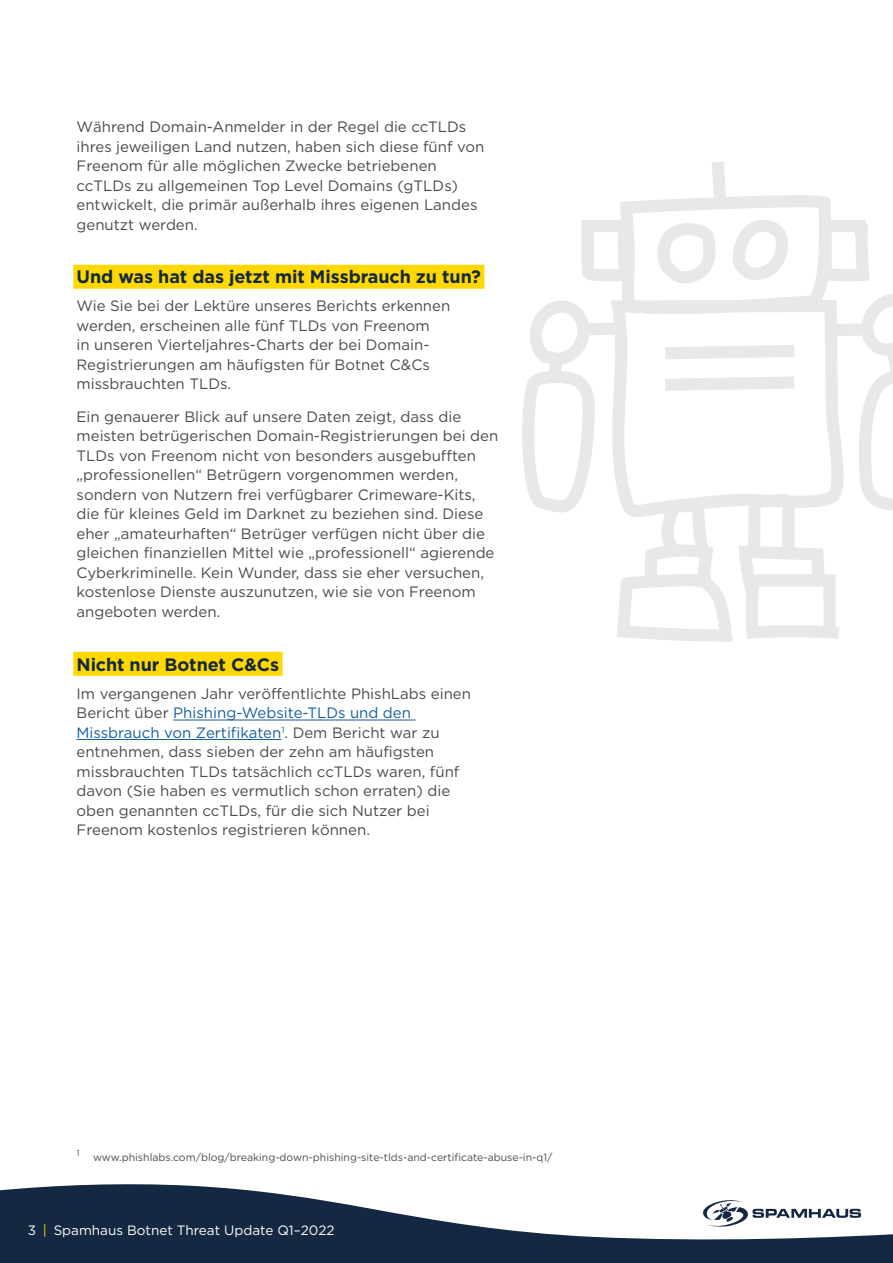
<style>
.page{position:relative;width:893px;height:1263px;background:#fff}
.page>*{position:absolute;margin:0;border:0;box-sizing:border-box;transform-origin:0 0}
.Subhead{font:700 18px "Gotham";letter-spacing:-.005em;color:#142841}
.Body{font:15px/19.5px "Gotham";color:#4a4a49}
.t1{font:13.5px "Gotham";color:#fff}
.Body-2{font:10.5px "Gotham";color:#4a4a49}
.Body-3{font:8.7px "Gotham";color:#4a4a49}
.s1{color:#175d9e}
.s2{color:#ffd800}
</style>
<div class="page">
<svg style="left:0;top:1184px;width:893px;height:79px;fill:#142841"></svg>
<svg style="left:702px;top:1199px;width:159px;height:28px"></svg>
<div style="left:73px;top:265px;width:411px;height:24px;background:#ffd800"></div>
<div style="left:73px;top:652px;width:210px;height:24px;background:#ffd800"></div>
<hr style="left:173px;top:720px;width:243px;height:1px;background:#175d9e">
<hr style="left:77px;top:739px;width:204px;height:1px;background:#175d9e">
<svg style="left:522px;top:162px;width:371px;height:480px"></svg>
<svg style="left:732px;top:219px;width:56px;height:61px"></svg>
<svg style="left:657px;top:221px;width:60px;height:62px"></svg>
<svg style="left:665px;top:345px;width:129px;height:14px;background:#e9ebeb"></svg>
<svg style="left:665px;top:376px;width:129px;height:15px"></svg>
<p class="Body" style="left:77px;top:117px;width:409px">Während Domain-Anmelder in der Regel die ccTLDs ihres jeweiligen Land nutzen, haben sich diese fünf von Freenom für alle möglichen Zwecke betriebenen ccTLDs zu allgemeinen Top Level Domains (gTLDs) entwickelt, die primär außerhalb ihres eigenen Landes genutzt werden.</p>
<p class="Subhead" style="left:77px;top:265px;width:406px">Und was hat das jetzt mit Missbrauch zu tun?</p>
<p class="Body" style="left:77px;top:296px;width:375px">Wie Sie bei der Lektüre unseres Berichts erkennen werden, erscheinen alle fünf TLDs von Freenom<br>in unseren Vierteljahres-Charts der bei Domain-Registrierungen am häufigsten für Botnet C&amp;Cs missbrauchten TLDs.</p>
<p class="Body" style="left:77px;top:406px;width:423px">Ein genauerer Blick auf unsere Daten zeigt, dass die meisten betrügerischen Domain-Registrierungen bei den TLDs von Freenom nicht von besonders ausgebufften „professionellen“ Betrügern vorgenommen werden, sondern von Nutzern frei verfügbarer Crimeware-Kits, die für kleines Geld im Darknet zu beziehen sind. Diese eher „amateurhaften“ Betrüger verfügen nicht über die gleichen finanziellen Mittel wie „professionell“ agierende Cyberkriminelle. Kein Wunder, dass sie eher versuchen, kostenlose Dienste auszunutzen, wie sie von Freenom angeboten werden.</p>
<p class="Subhead" style="left:77px;top:652px;width:204px">Nicht nur Botnet C&amp;Cs</p>
<p class="Body" style="left:77px;top:683px;width:396px">Im vergangenen Jahr veröffentlichte PhishLabs einen Bericht über <span class="s1">Phishing-Website-TLDs und den Missbrauch von Zertifikaten</span><sup>1</sup>. Dem Bericht war zu entnehmen, dass sieben der zehn am häufigsten missbrauchten TLDs tatsächlich ccTLDs waren, fünf davon (Sie haben es vermutlich schon erraten) die oben genannten ccTLDs, für die sich Nutzer bei Freenom kostenlos registrieren können.</p>
<p class="Body-3" style="left:77px;top:1148px;width:5px">1</p>
<p class="Body-2" style="left:93px;top:1151px;width:461px">www.phishlabs.com/blog/breaking-down-phishing-site-tlds-and-certificate-abuse-in-q1/</p>
<p class="t1" style="left:28px;top:1223px;width:308px">3 <span class="s2">|</span> Spamhaus Botnet Threat Update Q1–2022</p>
</div>
